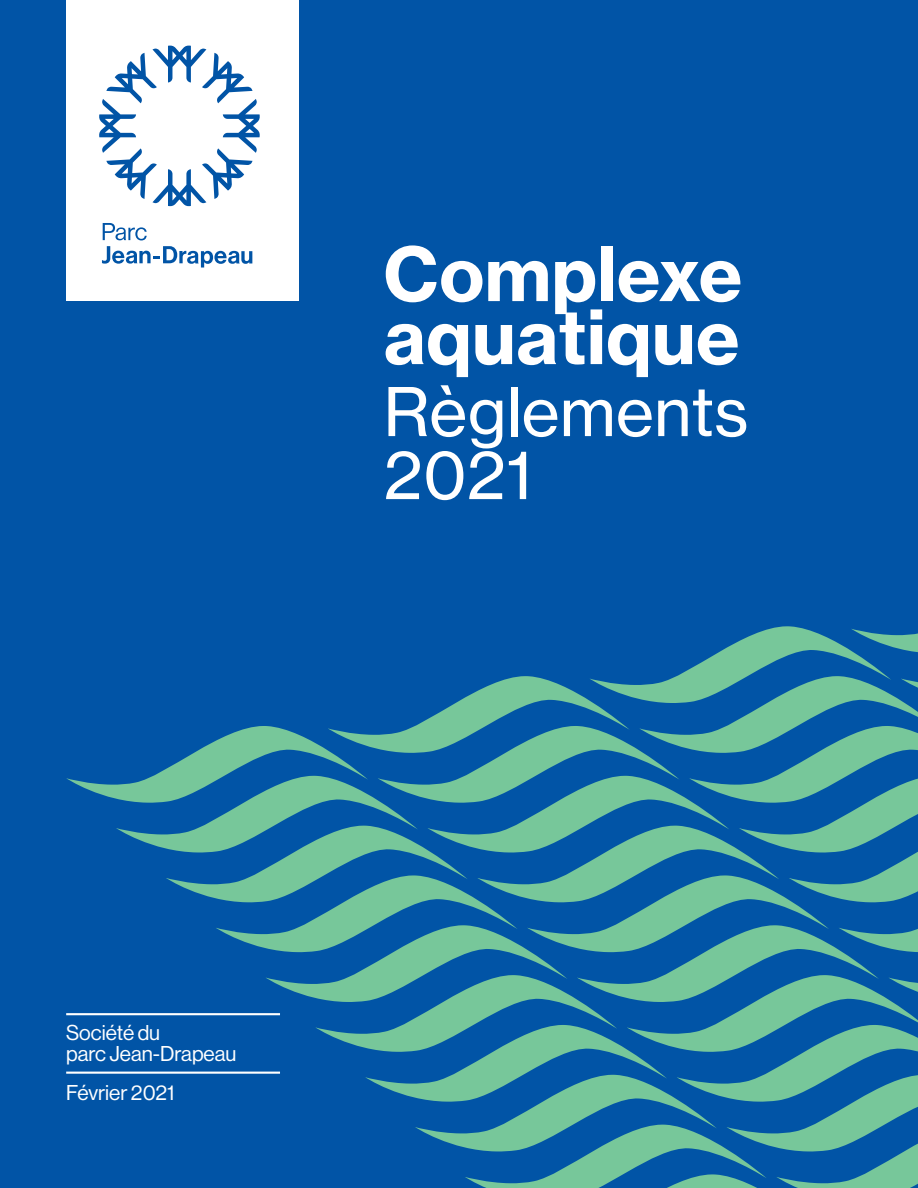
<style>
.page{position:relative;width:918px;height:1188px;background:#0154a6}
.page>*{position:absolute;margin:0;border:0;box-sizing:border-box;transform-origin:0 0}
.t1{font:73.5px "N Haas Grotesk TX Pro 75 Bd";color:#fff}
.t2{font:66px "N Haas Grotesk TX Pro 55 Rg";color:#fff}
.t3{font:21px "N Haas Grotesk DS Pro 55 Rg";color:#fff}
</style>
<div class="page">
<div style="left:66px;top:0;width:232px;height:300px;background:#fff"></div>
<svg style="left:99px;top:45px;width:161px;height:161px"></svg>
<svg style="left:103px;top:223px;width:44px;height:17px"></svg>
<svg style="left:102px;top:246px;width:150px;height:22px"></svg>
<svg style="left:66px;top:626px;width:852px;height:562px"></svg>
<hr style="left:66px;top:1013px;width:214px;height:2px;background:#fff">
<hr style="left:66px;top:1072px;width:214px;height:2px;background:#fff">
<p class="t1" style="left:383px;top:228px;width:360px">Complexe</p>
<p class="t1" style="left:383px;top:291px;width:358px">aquatique</p>
<p class="t2" style="left:383px;top:372px;width:367px">Règlements</p>
<p class="t2" style="left:383px;top:435px;width:150px">2021</p>
<p class="t3" style="left:66px;top:1021px;width:96px">Société du</p>
<p class="t3" style="left:66px;top:1042px;width:172px">parc Jean-Drapeau</p>
<p class="t3" style="left:66px;top:1081px;width:110px">Février 2021</p>
</div>
